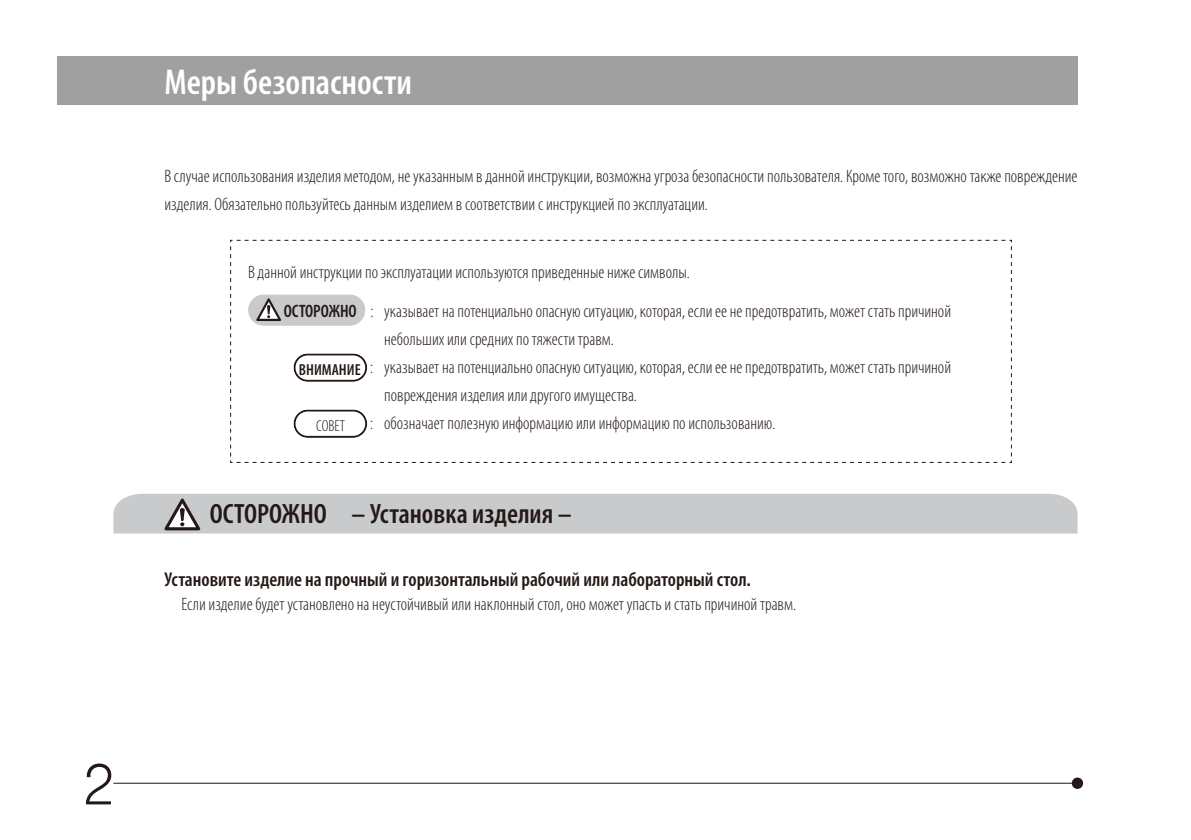
<style>
.page{position:relative;width:1191px;height:840px;background:#fff}
.page>*{position:absolute;margin:0;border:0;box-sizing:border-box;transform-origin:0 0}
.t1{font:56px "Olympus Leicht Normal";color:#231916}
.Headline1_NoNumber{font:600 condensed 36px "Myriad Pro";color:#fff}
.Headline_Safty{font:600 condensed 28px "Myriad Pro";color:#231916}
.Text1_Safty_1{font:600 condensed 20px "Myriad Pro";color:#231916}
.Text1{font:300 condensed 18px/28px "Myriad Pro";color:#231916}
.Text1_Safty_2{font:300 condensed 18px "Myriad Pro";color:#231916}
.t2{font:600 condensed 18px "Myriad Pro";color:#231916}
.t3{font:600 condensed 16px "Myriad Pro";color:#231916}
.t4{font:300 condensed 16px "Myriad Pro";color:#231916}
</style>
<div class="page">
<div style="left:1071px;top:777px;width:12px;height:11px;background:#231916;border-radius:50%"></div>
<hr style="left:113px;top:782px;width:964px;height:1px;background:#231916">
<div style="left:57px;top:57px;width:1020px;height:48px;background:#a0a0a1"></div>
<svg style="left:230px;top:239px;width:782px;height:224px"></svg>
<div style="left:113px;top:493px;width:964px;height:40px;background:#c9cacb"></div>
<p class="Headline1_NoNumber" style="left:164px;top:62px;width:249px">Меры безопасности</p>
<p class="Text1" style="left:164px;top:163px;width:914px">В случае использования изделия методом, не указанным в данной инструкции, возможна угроза безопасности пользователя. Кроме того, возможно также повреждение изделия. Обязательно пользуйтесь данным изделием в соответствии с инструкцией по эксплуатации.</p>
<p class="Text1" style="left:248px;top:258px;width:443px">В данной инструкции по эксплуатации используются приведенные ниже символы.</p>
<p class="t2" style="left:284px;top:301px;width:74px">ОСТОРОЖНО</p>
<p class="Text1" style="left:384px;top:297px;width:568px;text-indent:-14px">: указывает на потенциально опасную ситуацию, которая, если ее не предотвратить, может стать причиной небольших или средних по тяжести травм.</p>
<p class="t3" style="left:299px;top:360px;width:63px">ВНИМАНИЕ</p>
<p class="Text1" style="left:384px;top:353px;width:568px;text-indent:-14px">: указывает на потенциально опасную ситуацию, которая, если ее не предотвратить, может стать причиной повреждения изделия или другого имущества.</p>
<p class="t4" style="left:316px;top:417px;width:30px">СОВЕТ</p>
<p class="Text1" style="left:370px;top:409px;width:407px">: обозначает полезную информацию или информацию по использованию.</p>
<p class="Headline_Safty" style="left:210px;top:498px;width:363px">ОСТОРОЖНО – Установка изделия –</p>
<p class="Text1_Safty_1" style="left:164px;top:568px;width:588px">Установите изделие на прочный и горизонтальный рабочий или лабораторный стол.</p>
<p class="Text1_Safty_2" style="left:181px;top:594px;width:616px">Если изделие будет установлено на неустойчивый или наклонный стол, оно может упасть и стать причиной травм.</p>
<h1 class="t1" style="left:84px;top:751px;width:31px">2</h1>
</div>
